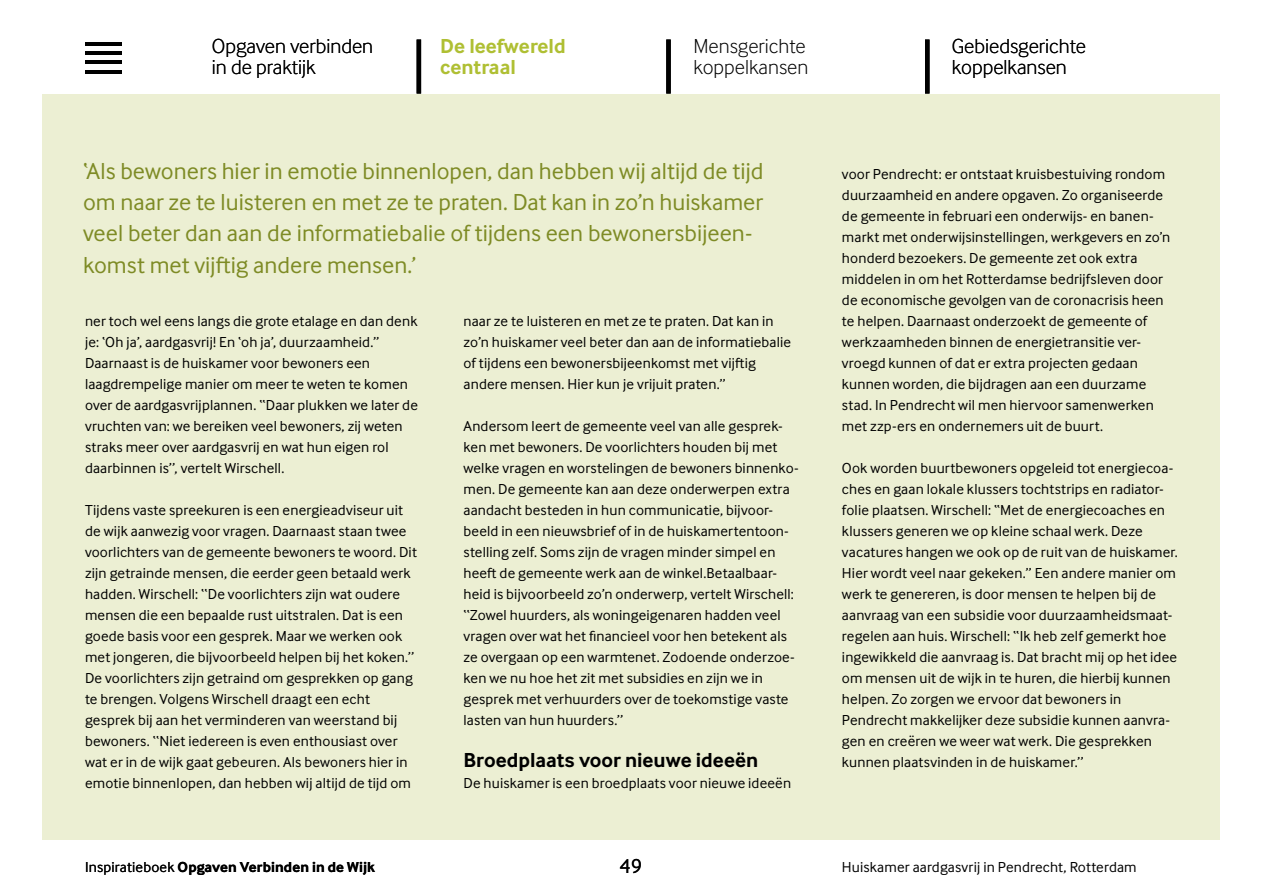
<style>
.page{position:relative;width:1263px;height:893px;background:#fff}
.page>*{position:absolute;margin:0;border:0;box-sizing:border-box;transform-origin:0 0}
.t1{font:24px/31.5px "Inter Face";color:#7e8b25}
.t2{font:300 21px/21px "Inter Face";color:#000}
.t3{font:700 21px "Inter Face";color:#000}
.t4{font:700 21px/21px "Inter Face";color:#afbf33}
.t5{font:21px "Inter Face";color:#000}
.t6{font:15px/21px "Inter Face";letter-spacing:.01em;color:#000}
.t7{font:700 15px "Inter Face";letter-spacing:.005em;color:#000}
.s1{font-weight:400}
</style>
<div class="page">
<div style="left:43px;top:94px;width:1177px;height:746px;background:#ecefd3"></div>
<hr style="left:85px;top:42px;width:37px;height:4px;background:#000">
<hr style="left:85px;top:51px;width:37px;height:4px;background:#000">
<hr style="left:85px;top:61px;width:37px;height:3px;background:#000">
<hr style="left:85px;top:70px;width:37px;height:4px;background:#000">
<hr style="left:925px;top:40px;width:4px;height:54px;background:#000">
<div style="left:666px;top:40px;width:5px;height:54px;background:#000"></div>
<hr style="left:417px;top:40px;width:4px;height:54px;background:#000">
<h2 class="t2" style="left:212px;top:35px;width:163px">Opgaven verbinden in de praktijk</h2>
<h2 class="t4" style="left:440px;top:35px;width:127px">De leefwereld centraal</h2>
<h2 class="t2" style="left:693px;top:35px;width:116px">Mensgerichte koppelkansen</h2>
<p class="t1" style="left:83px;top:155px;width:682px">‘Als bewoners hier in emotie binnenlopen, dan hebben wij altijd de tijd om naar ze te luisteren en met ze te praten. Dat kan in zo’n huiskamer veel beter dan aan de informatiebalie of tijdens een bewonersbijeen&shy;komst met vijftig andere mensen.’</p>
<p class="t6" style="left:85px;top:310px;width:334px">ner toch wel eens langs die grote etalage en dan denk je: ‘Oh ja’, aardgasvrij! En ‘oh ja’, duurzaamheid.’’ Daarnaast is de huiskamer voor bewoners een laagdrempelige manier om meer te weten te komen over de aardgasvrijplannen. ‘‘Daar plukken we later de vruchten van: we bereiken veel bewoners, zij weten straks meer over aardgasvrij en wat hun eigen rol daarbinnen is’’, vertelt Wirschell.</p>
<p class="t6" style="left:85px;top:499px;width:333px">Tijdens vaste spreekuren is een energieadviseur uit de wijk aanwezig voor vragen. Daarnaast staan twee voorlichters van de gemeente bewoners te woord. Dit zijn getrainde mensen, die eerder geen betaald werk hadden. Wirschell: ‘‘De voorlichters zijn wat oudere mensen die een bepaalde rust uitstralen. Dat is een goede basis voor een gesprek. Maar we werken ook met jongeren, die bijvoorbeeld helpen bij het koken.’’ De voorlichters zijn getraind om gesprekken op gang te brengen. Volgens Wirschell draagt een echt gesprek bij aan het verminderen van weerstand bij bewoners. ‘‘Niet iedereen is even enthousiast over wat er in de wijk gaat gebeuren. Als bewoners hier in emotie binnenlopen, dan hebben wij altijd de tijd om</p>
<p class="t6" style="left:463px;top:310px;width:329px">naar ze te luisteren en met ze te praten. Dat kan in zo’n huiskamer veel beter dan aan de informatiebalie of tijdens een bewonersbijeenkomst met vijftig andere mensen. Hier kun je vrijuit praten.’’</p>
<p class="t6" style="left:463px;top:415px;width:337px">Andersom leert de gemeente veel van alle gesprek&shy;ken met bewoners. De voorlichters houden bij met welke vragen en worstelingen de bewoners binnenko&shy;men. De gemeente kan aan deze onderwerpen extra aandacht besteden in hun communicatie, bijvoor&shy;beeld in een nieuwsbrief of in de huiskamertentoon&shy;stelling zelf. Soms zijn de vragen minder simpel en heeft de gemeente werk aan de winkel.Betaalbaar&shy;heid is bijvoorbeeld zo’n onderwerp, vertelt Wirschell: ‘‘Zowel huurders, als woningeigenaren hadden veel vragen over wat het financieel voor hen betekent als ze overgaan op een warmtenet. Zodoende onderzoe&shy;ken we nu hoe het zit met subsidies en zijn we in gesprek met verhuurders over de toekomstige vaste lasten van hun huurders.’’</p>
<h2 class="t3" style="left:463px;top:747px;width:296px">Broedplaats voor nieuwe ideeën</h2>
<p class="t6" style="left:463px;top:772px;width:329px">De huiskamer is een broedplaats voor nieuwe ideeën</p>
<p class="t7" style="left:85px;top:858px;width:291px"><span class="s1">Inspiratieboek</span> Opgaven Verbinden in de Wijk</p>
<h2 class="t5" style="left:619px;top:854px;width:24px">49</h2>
<h2 class="t2" style="left:952px;top:35px;width:135px">Gebiedsgerichte koppelkansen</h2>
<p class="t6" style="left:842px;top:163px;width:330px">voor Pendrecht: er ontstaat kruisbestuiving rondom duurzaamheid en andere opgaven. Zo organiseerde de gemeente in februari een onderwijs- en banen&shy;markt met onderwijsinstellingen, werkgevers en zo’n honderd bezoekers. De gemeente zet ook extra middelen in om het Rotterdamse bedrijfsleven door de economische gevolgen van de coronacrisis heen te helpen. Daarnaast onderzoekt de gemeente of werkzaamheden binnen de energietransitie ver&shy;vroegd kunnen of dat er extra projecten gedaan kunnen worden, die bijdragen aan een duurzame stad. In Pendrecht wil men hiervoor samenwerken met zzp-ers en ondernemers uit de buurt.</p>
<p class="t6" style="left:842px;top:457px;width:337px">Ook worden buurtbewoners opgeleid tot energiecoa&shy;ches en gaan lokale klussers tochtstrips en radiator&shy;folie plaatsen. Wirschell: “Met de energiecoaches en klussers generen we op kleine schaal werk. Deze vacatures hangen we ook op de ruit van de huiskamer.<br>Hier wordt veel naar gekeken.’’ Een andere manier om werk te genereren, is door mensen te helpen bij de aanvraag van een subsidie voor duurzaamheidsmaat&shy;regelen aan huis. Wirschell: ‘‘Ik heb zelf gemerkt hoe ingewikkeld die aanvraag is. Dat bracht mij op het idee om mensen uit de wijk in te huren, die hierbij kunnen helpen. Zo zorgen we ervoor dat bewoners in Pendrecht makkelijker deze subsidie kunnen aanvra&shy;gen en creëren we weer wat werk. Die gesprekken kunnen plaatsvinden in de huiskamer.’’</p>
<p class="t6" style="left:842px;top:856px;width:296px">Huiskamer aardgasvrij in Pendrecht, Rotterdam</p>
</div>
